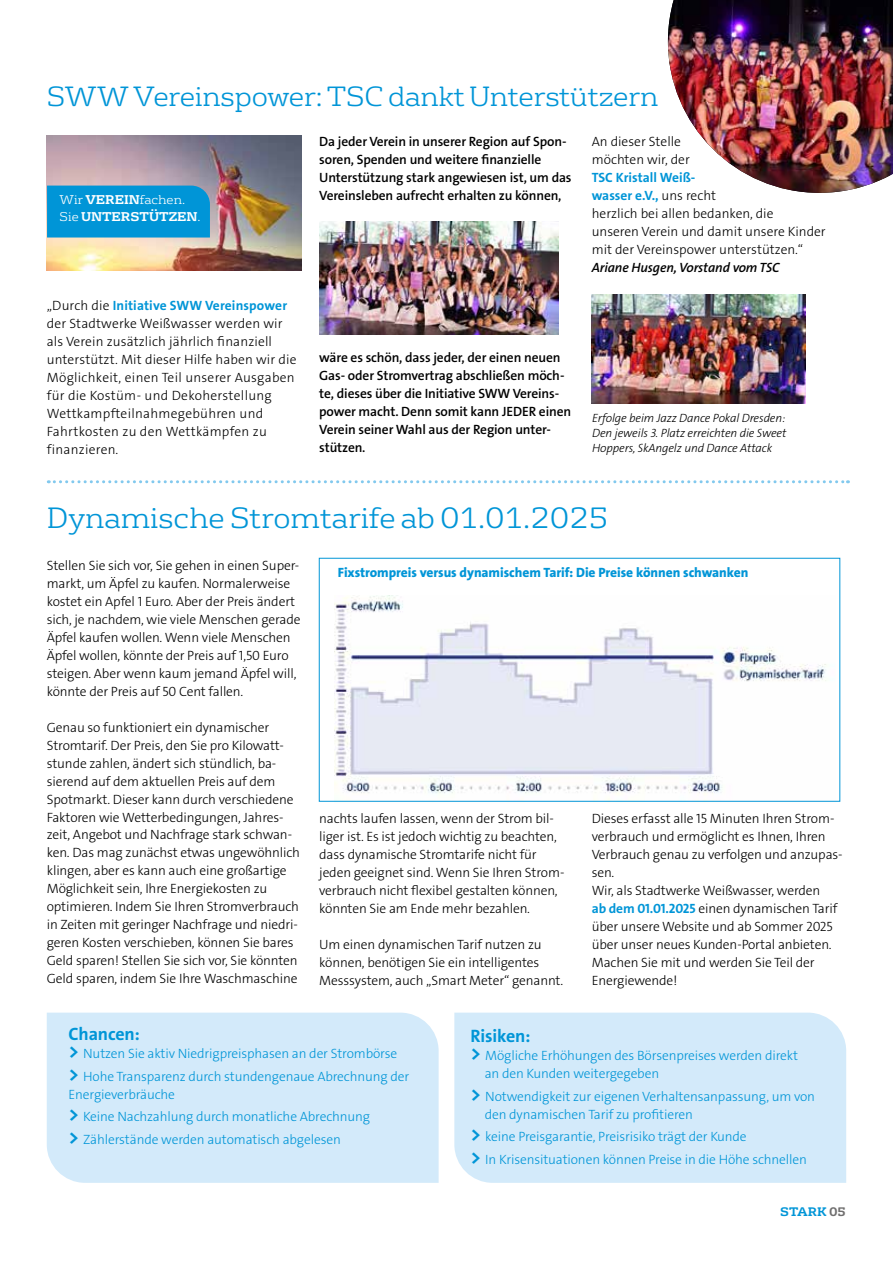
<style>
.page{position:relative;width:893px;height:1263px;background:#fff}
.page>*{position:absolute;margin:0;border:0;box-sizing:border-box;transform-origin:0 0}
.t1{font:300 28.5px "FS Rufus";color:#0095d7}
.t2{font:300 27px "FS Rufus";letter-spacing:-.01em;color:#0095d7}
.t3{font:18px "The Sans Veolia W7 Bld";letter-spacing:-.01em;color:#0095d7}
.t4{font:13.5px/18px "The Sans Veolia W3 Lig";letter-spacing:-.01em;color:#000}
.t5{font:13.5px/22.5px "The Sans Veolia W3 Lig";letter-spacing:-.01em;color:#0095d7}
.t6{font:13.5px/18px "The Sans Veolia W6 Se Bld";letter-spacing:-.01em;color:#000}
.t7{font:13.5px/18px "The Sans Veolia W3 Lig";letter-spacing:.01em;color:#000}
.t8{font:13.5px/18px "The Sans Veolia W7 Bld";color:#0095d7}
.t9{font:13.5px "The Sans Veolia W8 Ex Bld";letter-spacing:-.005em;color:#0095d7}
.t10{font:13.5px "The Sans Veolia W6 Se Bld It";letter-spacing:-.01em;color:#000}
.t11{font:700 12.3px/16.4px "FS Rufus";color:#fff}
.t12{font:12px/15px "The Sans Veolia W3 Lig It";letter-spacing:-.01em;color:#000;text-align:justify}
.t13{font:700 12px "FS Rufus";color:#0095d7}
.s1{font-weight:300}
.s2{font-family:"The Sans Veolia W3 Lig";color:#000}
.s3{font-family:"The Sans Veolia W7 Bld";color:#0095d7}
.s4{font-family:"The Sans Veolia W7 Bld";font-size:19.5px}
.s5{color:#706f6f}
</style>
<div class="page">
<img style="left:668px;top:0;width:225px;height:193px">
<svg style="left:48px;top:480px;width:800px;height:3px"></svg>
<div style="left:47px;top:1013px;width:392px;height:170px;background:#d3eafa"></div>
<div style="left:454px;top:1013px;width:392px;height:170px;background:#d3eafa"></div>
<img style="left:334px;top:596px;width:492px;height:204px">
<div style="left:319px;top:558px;width:521px;height:244px;border:1px solid #0095d7"></div>
<img style="left:47px;top:135px;width:254px;height:135px">
<div style="left:47px;top:186px;width:163px;height:51px;background:#0095d7"></div>
<img style="left:592px;top:294px;width:214px;height:109px">
<img style="left:319px;top:221px;width:239px;height:114px">
<h2 class="t2" style="left:47px;top:75px;width:613px">SWW Vereinspower: TSC dankt Unterstützern</h2>
<p class="t11" style="left:60px;top:191px;width:142px"><span class="s1">Wir</span> VEREIN<span class="s1">fachen.<br>Sie</span> UNTERSTÜTZEN<span class="s1">.</span></p>
<p class="t8" style="left:47px;top:296px;width:242px"><span class="s2">„Durch die</span> Initiative SWW Vereinspower</p>
<p class="t7" style="left:47px;top:314px;width:251px">der Stadtwerke Weißwasser werden wir als Verein zusätzlich jährlich finanziell unterstützt. Mit dieser Hilfe haben wir die Möglichkeit, einen Teil unserer Ausgaben für die Kostüm- und Dekoherstellung Wettkampfteilnahmegebühren und Fahrtkosten zu den Wettkämpfen zu finanzieren.</p>
<p class="t6" style="left:319px;top:133px;width:254px">Da jeder Verein in unserer Region auf Spon&shy;soren, Spenden und weitere finanzielle Unterstützung stark angewiesen ist, um das Vereinsleben aufrecht erhalten zu können,</p>
<p class="t4" style="left:592px;top:133px;width:100px">An dieser Stelle möchten wir, der</p>
<p class="t8" style="left:592px;top:169px;width:126px">TSC Kristall Weiß&shy;wasser e.V., <span class="s2">uns recht</span></p>
<p class="t4" style="left:592px;top:205px;width:235px">herzlich bei allen bedanken, die<br>unseren Verein und damit unsere Kinder mit der Vereinspower unterstützen.“</p>
<p class="t10" style="left:592px;top:259px;width:189px">Ariane Husgen, Vorstand vom TSC</p>
<p class="t6" style="left:319px;top:349px;width:253px">wäre es schön, dass jeder, der einen neuen Gas- oder Stromvertrag abschließen möch&shy;te, dieses über die Initiative SWW Vereins&shy;power macht. Denn somit kann JEDER einen Verein seiner Wahl aus der Region unter&shy;stützen.</p>
<p class="t12" style="left:592px;top:411px;width:196px">Erfolge beim Jazz Dance Pokal Dresden:<br>Den jeweils 3. Platz erreichten die Sweet Hoppers, SkAngelz und Dance Attack</p>
<h1 class="t1" style="left:47px;top:495px;width:563px">Dynamische Stromtarife ab 01.01.2025</h1>
<p class="t4" style="left:47px;top:556px;width:255px">Stellen Sie sich vor, Sie gehen in einen Super&shy;markt, um Äpfel zu kaufen. Normalerweise kostet ein Apfel 1 Euro. Aber der Preis ändert sich, je nachdem, wie viele Menschen gerade Äpfel kaufen wollen. Wenn viele Menschen Äpfel wollen, könnte der Preis auf 1,50 Euro steigen. Aber wenn kaum jemand Äpfel will, könnte der Preis auf 50 Cent fallen.</p>
<p class="t4" style="left:47px;top:718px;width:255px">Genau so funktioniert ein dynamischer Stromtarif. Der Preis, den Sie pro Kilowatt&shy;stunde zahlen, ändert sich stündlich, ba&shy;sierend auf dem aktuellen Preis auf dem Spotmarkt. Dieser kann durch verschiedene Faktoren wie Wetterbedingungen, Jahres&shy;zeit, Angebot und Nachfrage stark schwan&shy;ken. Das mag zunächst etwas ungewöhnlich klingen, aber es kann auch eine großartige Möglichkeit sein, Ihre Energiekosten zu optimieren. Indem Sie Ihren Stromverbrauch in Zeiten mit geringer Nachfrage und niedri&shy;geren Kosten verschieben, können Sie bares Geld sparen! Stellen Sie sich vor, Sie könnten Geld sparen, indem Sie Ihre Waschmaschine</p>
<p class="t9" style="left:338px;top:564px;width:412px">Fixstrompreis versus dynamischem Tarif: Die Preise können schwanken</p>
<p class="t4" style="left:319px;top:809px;width:247px">nachts laufen lassen, wenn der Strom bil&shy;liger ist. Es ist jedoch wichtig zu beachten, dass dynamische Stromtarife nicht für jeden geeignet sind. Wenn Sie Ihren Strom&shy;verbrauch nicht flexibel gestalten können, könnten Sie am Ende mehr bezahlen.</p>
<p class="t4" style="left:319px;top:935px;width:246px">Um einen dynamischen Tarif nutzen zu können, benötigen Sie ein intelligentes<br>Messsystem, auch „Smart Meter“ genannt.</p>
<p class="t4" style="left:592px;top:809px;width:252px">Dieses erfasst alle 15 Minuten Ihren Strom&shy;verbrauch und ermöglicht es Ihnen, Ihren Verbrauch genau zu verfolgen und anzupas&shy;sen.<br>Wir, als Stadtwerke Weißwasser, werden<br><span class="s3">ab dem 01.01.2025</span> einen dynamischen Tarif über unsere Website und ab Sommer 2025 über unser neues Kunden-Portal anbieten.<br>Machen Sie mit und werden Sie Teil der Energiewende!</p>
<h3 class="t3" style="left:69px;top:1023px;width:73px">Chancen:</h3>
<p class="t5" style="left:69px;top:1043px;width:342px"><span class="s4">&gt;</span> Nutzen Sie aktiv Niedrigpreisphasen an der Strombörse <span class="s4">&gt;</span> Hohe Transparenz durch stundengenaue Abrechnung der</p>
<p class="t5" style="left:69px;top:1083px;width:303px">Energieverbräuche<br><span class="s4">&gt;</span> Keine Nachzahlung durch monatliche Abrechnung <span class="s4">&gt;</span> Zählerstände werden automatisch abgelesen</p>
<h3 class="t3" style="left:471px;top:1024px;width:61px">Risiken:</h3>
<p class="t5" style="left:485px;top:1047px;width:315px;line-height:18px;text-indent:-14px"><span class="s4">&gt;</span> Mögliche Erhöhungen des Börsenpreises werden direkt an den Kunden weitergegeben</p>
<p class="t5" style="left:485px;top:1087px;width:332px;line-height:18px;text-indent:-14px"><span class="s4">&gt;</span> Notwendigkeit zur eigenen Verhaltensanpassung, um von den dynamischen Tarif zu profitieren</p>
<p class="t5" style="left:471px;top:1125px;width:338px"><span class="s4">&gt;</span> keine Preisgarantie, Preisrisiko trägt der Kunde<br><span class="s4">&gt;</span> In Krisensituationen können Preise in die Höhe schnellen</p>
<p class="t13" style="left:780px;top:1201px;width:67px">STARK <span class="s5">05</span></p>
</div>
